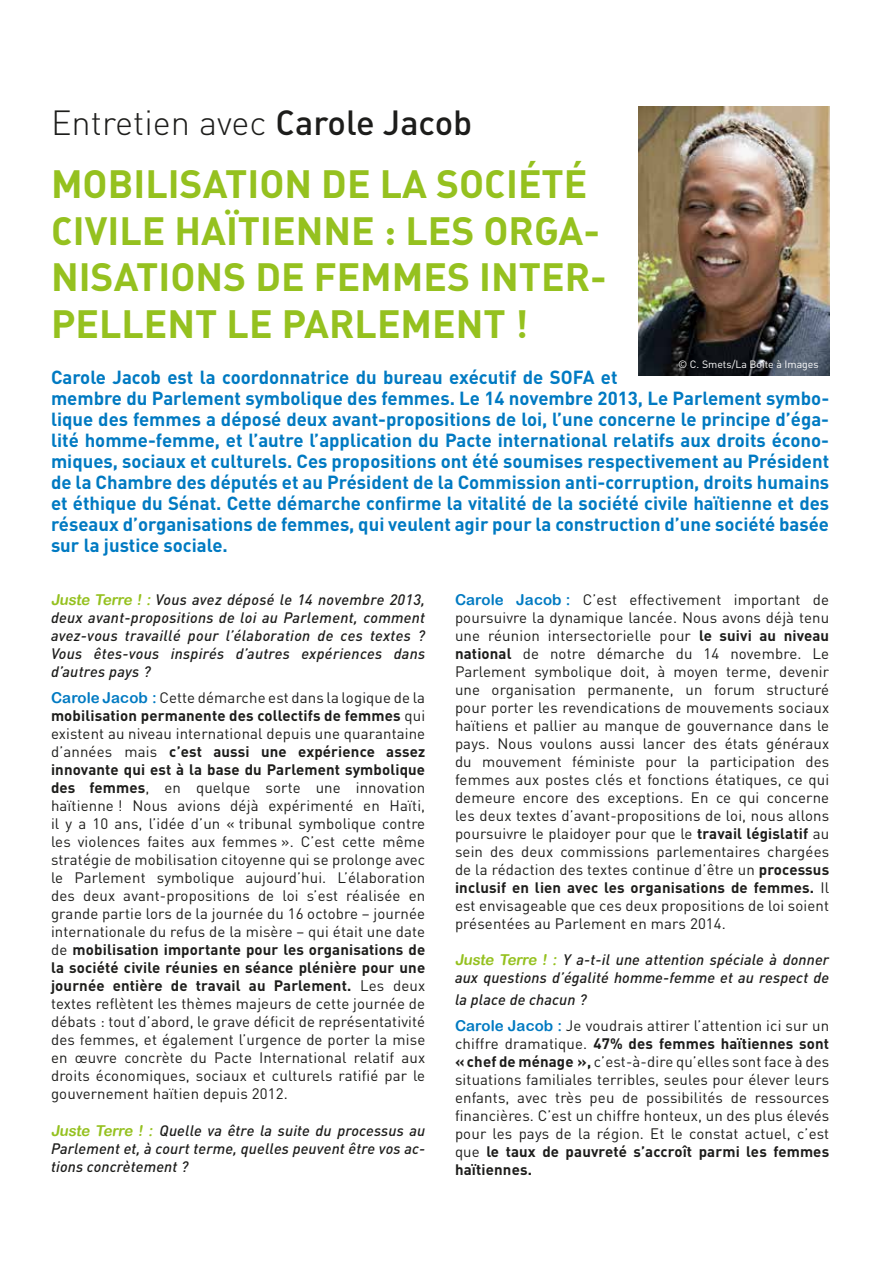
<style>
.page{position:relative;width:893px;height:1263px;background:#fff}
.page>*{position:absolute;margin:0;border:0;box-sizing:border-box;transform-origin:0 0}
.t1{font:39px/46.5px "DIN Bold Alternate";color:#95c11f}
.t2{font:300 34.5px "DIN";color:#1d1d1b}
.t3{font:700 18.75px/21px "DIN";color:#007ac2}
.t4{font:15px/18px "DIN";letter-spacing:.01em;color:#1d1d1b;text-align:justify}
.t5{font:italic 500 15px/18px "DIN";letter-spacing:.01em;color:#1d1d1b;text-align:justify}
.t6{font:10.5px "DIN";color:#fff}
.s1{font-family:"DIN Medium Alternate";font-weight:400}
.s2{font-family:"Arial Rounded MT Bold";font-weight:400;font-style:normal;color:#95c11f}
.s3{font-family:"Arial Rounded MT Bold";color:#007ac2}
.s4{font-weight:700}
.s5{font-weight:500;font-style:italic}
</style>
<div class="page">
<img style="left:639px;top:106px;width:190px;height:270px">
<h2 class="t2" style="left:51px;top:101px;width:423px">Entretien avec <span class="s1">Carole Jacob</span></h2>
<h1 class="t1" style="left:51px;top:159px;width:557px">MOBILISATION DE LA SOCIÉTÉ<br>CIVILE HAÏTIENNE : LES ORGA-<br>NISATIONS DE FEMMES INTER-<br>PELLENT LE PARLEMENT !</h1>
<p class="t6" style="left:678px;top:358px;width:142px">© C. Smets/La Boîte à Images</p>
<p class="t3" style="left:51px;top:366px;width:780px">Carole Jacob est la coordonnatrice du bureau exécutif de SOFA et<br>membre du Parlement symbolique des femmes. Le 14 novembre 2013, Le Parlement symbo&shy;lique des femmes a déposé deux avant-propositions de loi, l’une concerne le principe d’éga&shy;lité homme-femme, et l’autre l’application du Pacte international relatifs aux droits écono&shy;miques, sociaux et culturels. Ces propositions ont été soumises respectivement au Président de la Chambre des députés et au Président de la Commission anti-corruption, droits humains et éthique du Sénat. Cette démarche confirme la vitalité de la société civile haïtienne et des réseaux d’organisations de femmes, qui veulent agir pour la construction d’une société basée sur la justice sociale.</p>
<p class="t5" style="left:51px;top:590px;width:376px"><span class="s2">Juste Terre ! :</span> Vous avez déposé le 14 novembre 2013, deux avant-propositions de loi au Parlement, comment avez-vous travaillé pour l’élaboration de ces textes ?<br>Vous êtes-vous inspirés d’autres expériences dans d’autres pays ?</p>
<p class="t4" style="left:51px;top:689px;width:376px"><span class="s3">Carole Jacob :</span> Cette démarche est dans la logique de la <span class="s4">mobilisation permanente des collectifs de femmes</span> qui existent au niveau international depuis une quarantaine d’années mais <span class="s4">c’est aussi une expérience assez innovante qui est à la base du Parlement symbolique des femmes</span>, en quelque sorte une innovation haïtienne ! Nous avions déjà expérimenté en Haïti, il y a 10 ans, l’idée d’un « tribunal symbolique contre les violences faites aux femmes ». C’est cette même stratégie de mobilisation citoyenne qui se prolonge avec le Parlement symbolique aujourd’hui. L’élaboration des deux avant-propositions de loi s’est réalisée en grande partie lors de la journée du 16 octobre – journée internationale du refus de la misère – qui était une date de <span class="s4">mobilisation importante pour les organisations de la société civile réunies en séance plénière pour une journée entière de travail au Parlement.</span> Les deux textes reflètent les thèmes majeurs de cette journée de débats : tout d’abord, le grave déficit de représentativité des femmes, et également l’urgence de porter la mise en œuvre concrète du Pacte International relatif aux droits économiques, sociaux et culturels ratifié par le gouvernement haïtien depuis 2012.</p>
<p class="t5" style="left:51px;top:1121px;width:376px"><span class="s2">Juste Terre ! :</span> Quelle va être la suite du processus au Parlement et, à court terme, quelles peuvent être vos ac&shy;tions concrètement ?</p>
<p class="t4" style="left:455px;top:590px;width:376px"><span class="s3">Carole Jacob :</span> C’est effectivement important de poursuivre la dynamique lancée. Nous avons déjà tenu une réunion intersectorielle pour <span class="s4">le suivi au niveau national</span> de notre démarche du 14 novembre. Le Parlement symbolique doit, à moyen terme, devenir une organisation permanente, un forum structuré pour porter les revendications de mouvements sociaux haïtiens et pallier au manque de gouvernance dans le pays. Nous voulons aussi lancer des états généraux du mouvement féministe pour la participation des femmes aux postes clés et fonctions étatiques, ce qui demeure encore des exceptions. En ce qui concerne les deux textes d’avant-propositions de loi, nous allons poursuivre le plaidoyer pour que le <span class="s4">travail législatif</span> au sein des deux commissions parlementaires chargées de la rédaction des textes continue d’être un <span class="s4">processus inclusif en lien avec les organisations de femmes.</span> Il est envisageable que ces deux propositions de loi soient présentées au Parlement en mars 2014.</p>
<p class="t5" style="left:455px;top:950px;width:376px"><span class="s2">Juste Terre ! :</span> Y a-t-il une attention spéciale à donner aux questions d’égalité homme-femme et au respect de</p>
<p class="t4" style="left:455px;top:986px;width:376px;line-height:26.5px"><span class="s5">la place de chacun ?<br></span><span class="s3">Carole Jacob :</span> Je voudrais attirer l’attention ici sur un</p>
<p class="t4" style="left:455px;top:1035px;width:376px">chiffre dramatique. <span class="s4">47% des femmes haïtiennes sont « chef de ménage »,</span> c’est-à-dire qu’elles sont face à des situations familiales terribles, seules pour élever leurs enfants, avec très peu de possibilités de ressources financières. C’est un chiffre honteux, un des plus élevés pour les pays de la région. Et le constat actuel, c’est que <span class="s4">le taux de pauvreté s’accroît parmi les femmes haïtiennes.</span></p>
</div>
